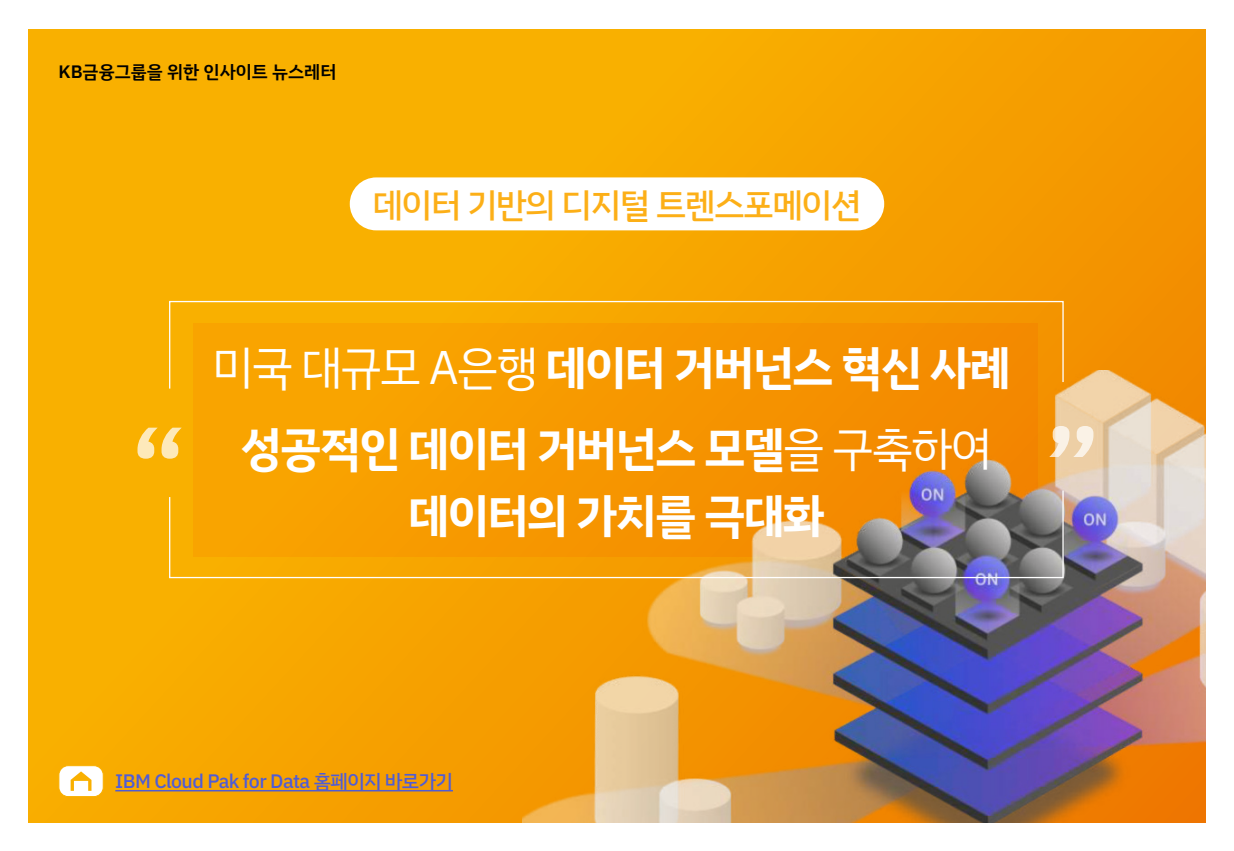
<style>
.page{position:relative;width:1234px;height:851px;background:#fff}
.page>*{position:absolute;margin:0;border:0;box-sizing:border-box;transform-origin:0 0}
.t1{font:600 108.9px "IBM Plex Sans KR";color:#fff}
.t2{font:700 47.25px/67.5px "IBM Plex Sans KR";letter-spacing:-.03em;color:#fff;text-align:center}
.t3{font:500 34.5px "IBM Plex Sans KR";letter-spacing:-.03em;color:#fcaf17}
.t4{font:500 19.5px "IBM Plex Sans KR";letter-spacing:-.03em;color:#4f5cd6}
.t5{font:600 18px "IBM Plex Sans KR";color:#000}
.s1{font-weight:400}
</style>
<div class="page">
<div style="left:28px;top:30px;width:1177px;height:792px;background:linear-gradient(to right,#fab300,#f49900)"></div>
<div style="left:193px;top:323px;width:844px;height:233px;background:#f9a300"></div>
<div style="left:350px;top:177px;width:534px;height:53px;background:#fff;border-radius:26px"></div>
<img style="left:522px;top:370px;width:683px;height:452px">
<div style="left:59px;top:765px;width:44px;height:31px;background:#fff;border-radius:9px"></div>
<div style="left:58px;top:765px;width:46px;height:31px;border:1px solid #f9b000;border-radius:9px"></div>
<svg style="left:71px;top:771px;width:20px;height:19px"></svg>
<hr style="left:115px;top:789px;width:338px;height:2px;background:#4f5cd6">
<svg style="left:168px;top:300px;width:896px;height:90px"></svg>
<svg style="left:168px;top:489px;width:896px;height:89px"></svg>
<p class="t5" style="left:58px;top:61px;width:279px">KB금융그룹을 위한 인사이트 뉴스레터</p>
<p class="t3" style="left:372px;top:184px;width:490px">데이터 기반의 디지털 트렌스포메이션</p>
<p class="t2" style="left:212px;top:334px;width:799px"><span class="s1">미국 대규모 A은행</span> 데이터 거버넌스 혁신 사례</p>
<h1 class="t1" style="left:130px;top:407px;width:57px">“</h1>
<h1 class="t1" style="left:1044px;top:406px;width:57px">”</h1>
<p class="t2" style="left:241px;top:414px;width:752px">성공적인 데이터 거버넌스 모델<span class="s1">을 구축하여 </span>데이터의 가치를 극대화</p>
<p class="t4" style="left:115px;top:770px;width:339px">IBM Cloud Pak for Data 홈페이지 바로가기</p>
</div>
